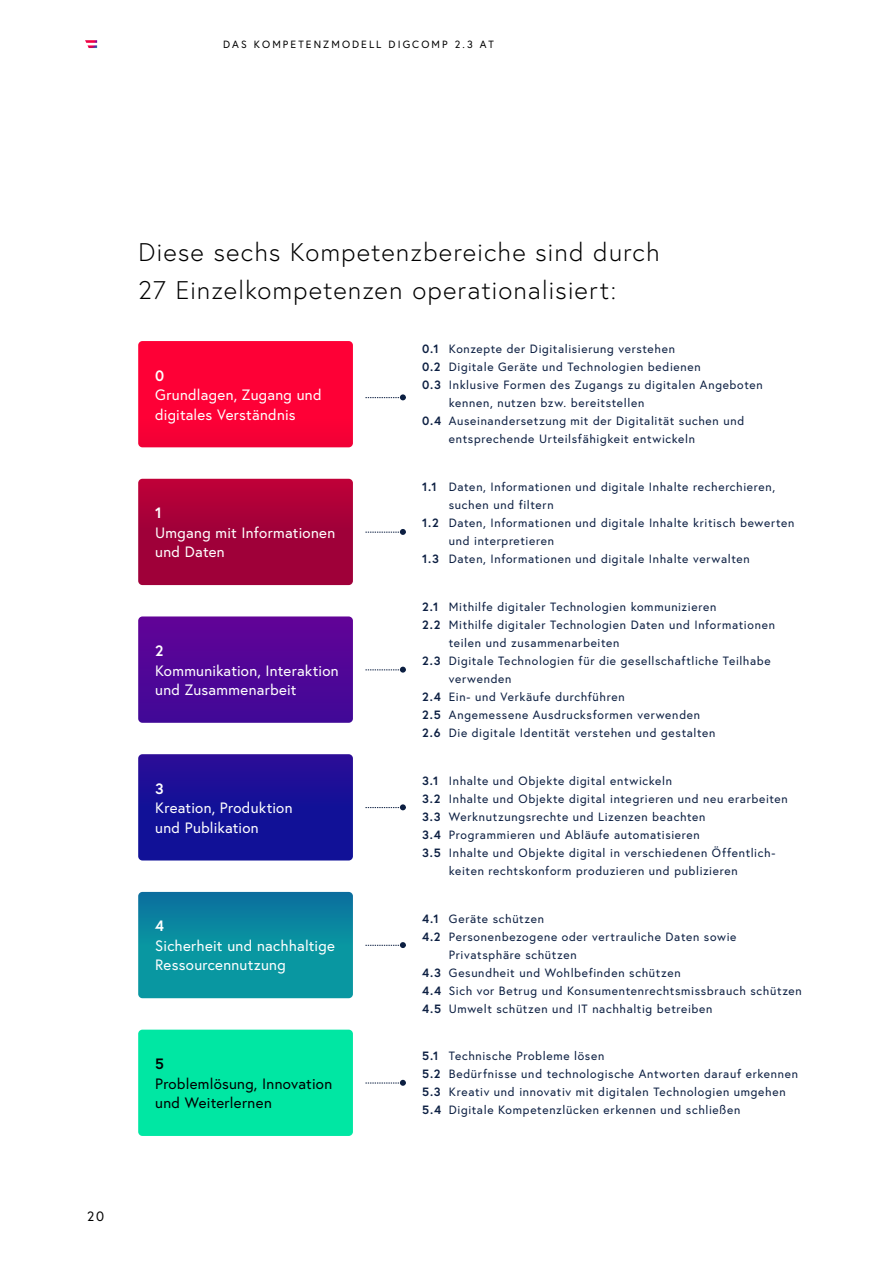
<style>
.page{position:relative;width:893px;height:1263px;background:#fff}
.page>*{position:absolute;margin:0;border:0;box-sizing:border-box;transform-origin:0 0}
.Lead{font:300 25.5px/37.5px "Europa Austria";letter-spacing:.03em;color:#000}
.t1{font:15px/19.5px "Europa Austria";letter-spacing:.015em;color:#fff}
.t2{font:15px/19.5px "Europa Austria";letter-spacing:.015em;color:#000}
.t3{font:700 15px "Europa Austria";color:#fff}
.t4{font:700 15px "Europa Austria";color:#000}
.t5{font:13.5px "Europa Austria";color:#000}
.Grafik_7_10-re_bü{font:12px/18px "Europa Austria";letter-spacing:.055em;color:#0c1f42}
.t6{font:10.5px "Europa Austria";letter-spacing:.2em;color:#000}
.s1{font-weight:700}
</style>
<div class="page">
<svg style="left:85px;top:40px;width:12px;height:8px"></svg>
<svg style="left:138px;top:341px;width:215px;height:106px;background:#fc0137"></svg>
<svg style="left:138px;top:479px;width:215px;height:106px;background:#a70139"></svg>
<svg style="left:138px;top:616px;width:215px;height:107px;background:#520898"></svg>
<svg style="left:138px;top:754px;width:215px;height:106px;background:#191197"></svg>
<svg style="left:138px;top:892px;width:215px;height:106px;background:#0a8ca0"></svg>
<div style="left:138px;top:1030px;width:215px;height:106px;background:#00e7a3;border-radius:4px"></div>
<svg style="left:365px;top:394px;width:41px;height:6px"></svg>
<svg style="left:365px;top:529px;width:41px;height:6px"></svg>
<svg style="left:365px;top:667px;width:41px;height:6px"></svg>
<svg style="left:365px;top:804px;width:41px;height:6px"></svg>
<svg style="left:365px;top:942px;width:41px;height:6px"></svg>
<svg style="left:365px;top:1080px;width:41px;height:6px"></svg>
<p class="t6" style="left:223px;top:38px;width:272px">DAS KOMPETENZMODELL DIGCOMP 2.3 AT</p>
<p class="Lead" style="left:138px;top:233px;width:523px">Diese sechs Kompetenzbereiche sind durch<br>27 Einzelkompetenzen operationalisiert:</p>
<p class="t1" style="left:155px;top:365px;width:168px"><span class="s1">0<br></span>Grundlagen, Zugang und digitales Verständnis</p>
<p class="t3" style="left:155px;top:503px;width:8px">1</p>
<p class="t1" style="left:155px;top:522px;width:182px">Umgang mit Informationen</p>
<p class="t1" style="left:155px;top:542px;width:71px">und Daten</p>
<p class="t3" style="left:155px;top:640px;width:10px">2</p>
<p class="t1" style="left:155px;top:660px;width:185px">Kommunikation, Interaktion</p>
<p class="t1" style="left:155px;top:680px;width:143px">und Zusammenarbeit</p>
<p class="t3" style="left:155px;top:778px;width:10px">3</p>
<p class="t1" style="left:155px;top:798px;width:139px">Kreation, Produktion</p>
<p class="t1" style="left:155px;top:817px;width:105px">und Publikation</p>
<p class="t3" style="left:155px;top:916px;width:10px">4</p>
<p class="t1" style="left:155px;top:936px;width:181px">Sicherheit und nachhaltige</p>
<p class="t1" style="left:155px;top:955px;width:132px">Ressourcennutzung</p>
<p class="t4" style="left:155px;top:1054px;width:10px">5</p>
<p class="t2" style="left:155px;top:1073px;width:178px">Problemlösung, Innovation und Weiterlernen</p>
<p class="Grafik_7_10-re_bü" style="left:422px;top:340px;width:254px"><span class="s1">0.1</span> Konzepte der Digitalisierung verstehen</p>
<p class="Grafik_7_10-re_bü" style="left:422px;top:358px;width:280px"><span class="s1">0.2</span> Digitale Geräte und Technologien bedienen</p>
<p class="Grafik_7_10-re_bü" style="left:422px;top:376px;width:342px"><span class="s1">0.3</span> Inklusive Formen des Zugangs zu digitalen Angeboten</p>
<p class="Grafik_7_10-re_bü" style="left:449px;top:394px;width:197px">kennen, nutzen bzw. bereitstellen</p>
<p class="Grafik_7_10-re_bü" style="left:449px;top:412px;width:297px;text-indent:-27px"><span class="s1">0.4</span> Auseinandersetzung mit der Digitalität suchen und entsprechende Urteilsfähigkeit entwickeln</p>
<p class="Grafik_7_10-re_bü" style="left:449px;top:477px;width:328px;text-indent:-27px"><span class="s1">1.1</span> Daten, Informationen und digitale Inhalte recherchieren, suchen und filtern</p>
<p class="Grafik_7_10-re_bü" style="left:449px;top:513px;width:347px;text-indent:-27px"><span class="s1">1.2</span> Daten, Informationen und digitale Inhalte kritisch bewerten und interpretieren</p>
<p class="Grafik_7_10-re_bü" style="left:422px;top:549px;width:329px"><span class="s1">1.3</span> Daten, Informationen und digitale Inhalte verwalten</p>
<p class="Grafik_7_10-re_bü" style="left:422px;top:597px;width:296px"><span class="s1">2.1</span> Mithilfe digitaler Technologien kommunizieren</p>
<p class="Grafik_7_10-re_bü" style="left:449px;top:615px;width:328px;text-indent:-27px"><span class="s1">2.2</span> Mithilfe digitaler Technologien Daten und Informationen teilen und zusammenarbeiten</p>
<p class="Grafik_7_10-re_bü" style="left:449px;top:651px;width:323px;text-indent:-27px"><span class="s1">2.3</span> Digitale Technologien für die gesellschaftliche Teilhabe verwenden</p>
<p class="Grafik_7_10-re_bü" style="left:422px;top:687px;width:204px"><span class="s1">2.4</span> Ein- und Verkäufe durchführen</p>
<p class="Grafik_7_10-re_bü" style="left:422px;top:705px;width:279px"><span class="s1">2.5</span> Angemessene Ausdrucksformen verwenden</p>
<p class="Grafik_7_10-re_bü" style="left:422px;top:723px;width:295px"><span class="s1">2.6</span> Die digitale Identität verstehen und gestalten</p>
<p class="Grafik_7_10-re_bü" style="left:422px;top:771px;width:251px"><span class="s1">3.1</span> Inhalte und Objekte digital entwickeln</p>
<p class="Grafik_7_10-re_bü" style="left:422px;top:789px;width:367px"><span class="s1">3.2</span> Inhalte und Objekte digital integrieren und neu erarbeiten</p>
<p class="Grafik_7_10-re_bü" style="left:422px;top:807px;width:285px"><span class="s1">3.3</span> Werknutzungsrechte und Lizenzen beachten</p>
<p class="Grafik_7_10-re_bü" style="left:422px;top:825px;width:279px"><span class="s1">3.4</span> Programmieren und Abläufe automatisieren</p>
<p class="Grafik_7_10-re_bü" style="left:449px;top:843px;width:328px;text-indent:-27px"><span class="s1">3.5</span> Inhalte und Objekte digital in verschiedenen Öffentlich&shy;keiten rechtskonform produzieren und publizieren</p>
<p class="Grafik_7_10-re_bü" style="left:422px;top:909px;width:123px"><span class="s1">4.1</span> Geräte schützen</p>
<p class="Grafik_7_10-re_bü" style="left:449px;top:927px;width:289px;text-indent:-27px"><span class="s1">4.2</span> Personenbezogene oder vertrauliche Daten sowie<br>Privatsphäre schützen</p>
<p class="Grafik_7_10-re_bü" style="left:422px;top:963px;width:260px"><span class="s1">4.3</span> Gesundheit und Wohlbefinden schützen</p>
<p class="Grafik_7_10-re_bü" style="left:422px;top:981px;width:381px"><span class="s1">4.4</span> Sich vor Betrug und Konsumentenrechtsmissbrauch schützen</p>
<p class="Grafik_7_10-re_bü" style="left:422px;top:999px;width:292px"><span class="s1">4.5</span> Umwelt schützen und IT nachhaltig betreiben</p>
<p class="Grafik_7_10-re_bü" style="left:422px;top:1047px;width:184px"><span class="s1">5.1</span> Technische Probleme lösen</p>
<p class="Grafik_7_10-re_bü" style="left:422px;top:1065px;width:377px"><span class="s1">5.2</span> Bedürfnisse und technologische Antworten darauf erkennen</p>
<p class="Grafik_7_10-re_bü" style="left:422px;top:1083px;width:365px"><span class="s1">5.3</span> Kreativ und innovativ mit digitalen Technologien umgehen</p>
<p class="Grafik_7_10-re_bü" style="left:422px;top:1101px;width:320px"><span class="s1">5.4</span> Digitale Kompetenzlücken erkennen und schließen</p>
<p class="t5" style="left:87px;top:1207px;width:18px">20</p>
</div>
